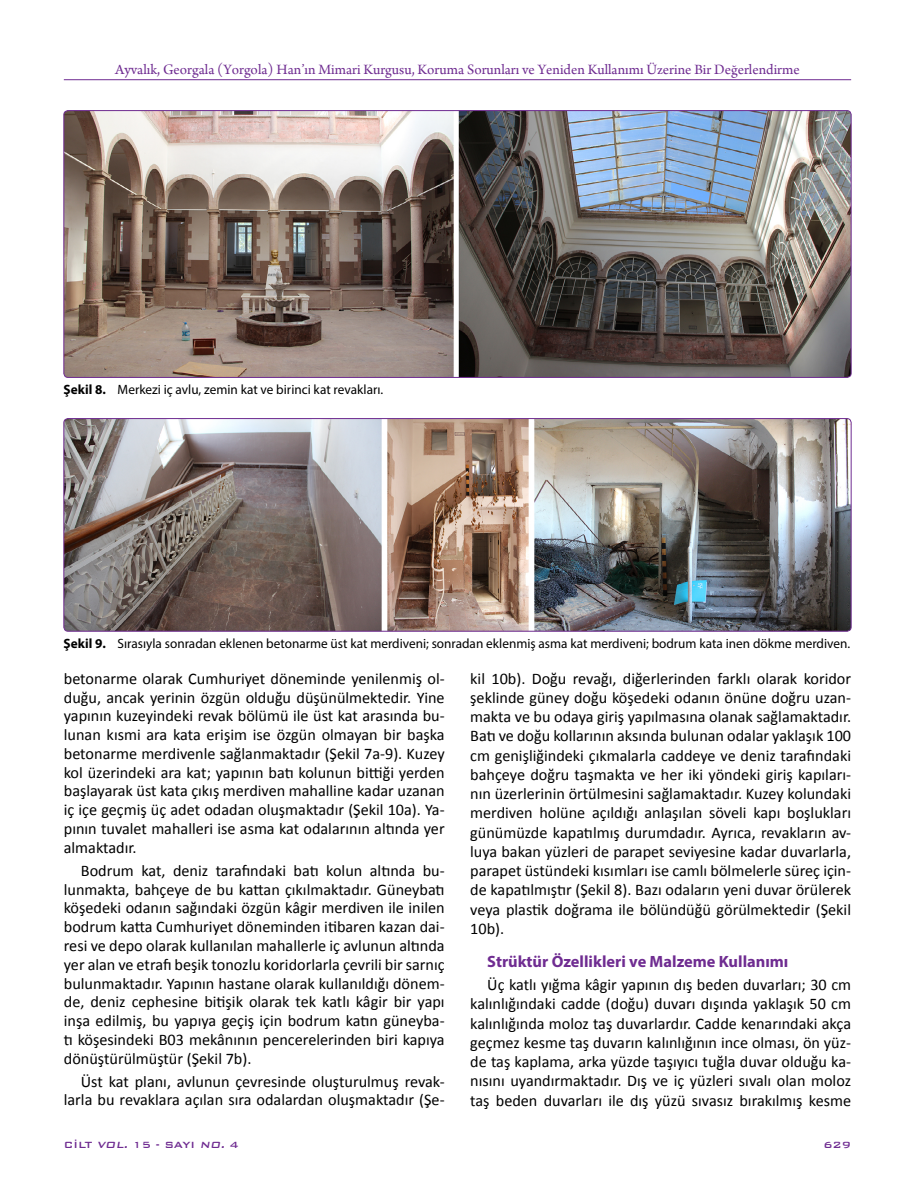
<style>
.page{position:relative;width:915px;height:1191px;background:#fff}
.page>*{position:absolute;margin:0;border:0;box-sizing:border-box;transform-origin:0 0}
.t1{font:700 16.35px "Myriad Pro";color:#6f2c91}
.t2{font:16.2px/18.8px "Calibri";color:#000;text-align:justify}
.t3{font:15px "Arno Pro";color:#6f2c91}
.t4{font:13.5px "Myriad Pro";color:#000}
.t5{font:500 12px "Bank Gothic BT";color:#6f2c91}
.s1{font-weight:700}
.s2{font-style:italic}
</style>
<div class="page">
<img style="left:64px;top:111px;width:785px;height:266px">
<img style="left:64px;top:418px;width:786px;height:213px">
<div style="left:64px;top:418px;width:787px;height:213px;border:1px solid #6f2c91;border-radius:4px"></div>
<hr style="left:64px;top:79px;width:786px;height:1px;background:#6f2c91">
<p class="t3" style="left:115px;top:61px;width:685px">Ayvalık, Georgala (Yorgola) Han’ın Mimari Kurgusu, Koruma Sorunları ve Yeniden Kullanımı Üzerine Bir Değerlendirme</p>
<p class="t4" style="left:64px;top:381px;width:321px"><span class="s1">Şekil 8.</span> Merkezi iç avlu, zemin kat ve birinci kat revakları.</p>
<p class="t4" style="left:64px;top:634px;width:787px"><span class="s1">Şekil 9.</span> Sırasıyla sonradan eklenen betonarme üst kat merdiveni; sonradan eklenmiş asma kat merdiveni; bodrum kata inen dökme merdiven.</p>
<p class="t2" style="left:64px;top:668px;width:382px">betonarme olarak Cumhuriyet döneminde yenilenmiş ol&shy;duğu, ancak yerinin özgün olduğu düşünülmektedir. Yine yapının kuzeyindeki revak bölümü ile üst kat arasında bu&shy;lunan kısmi ara kata erişim ise özgün olmayan bir başka betonarme merdivenle sağlanmaktadır (Şekil 7a-9). Kuzey kol üzerindeki ara kat; yapının batı kolunun bittiği yerden başlayarak üst kata çıkış merdiven mahalline kadar uzanan iç içe geçmiş üç adet odadan oluşmaktadır (Şekil 10a). Ya&shy;pının tuvalet mahalleri ise asma kat odalarının altında yer almaktadır.</p>
<p class="t2" style="left:64px;top:860px;width:382px;text-indent:17px">Bodrum kat, deniz tarafındaki batı kolun altında bu&shy;lunmakta, bahçeye de bu kattan çıkılmaktadır. Güneybatı köşedeki odanın sağındaki özgün kâgir merdiven ile inilen bodrum katta Cumhuriyet döneminden itibaren kazan dai&shy;resi ve depo olarak kullanılan mahallerle iç avlunun altında yer alan ve etrafı beşik tonozlu koridorlarla çevrili bir sarnıç bulunmaktadır. Yapının hastane olarak kullanıldığı dönem&shy;de, deniz cephesine bitişik olarak tek katlı kâgir bir yapı inşa edilmiş, bu yapıya geçiş için bodrum katın güneyba&shy;tı köşesindeki B03 mekânının pencerelerinden biri kapıya dönüştürülmüştür (Şekil 7b).</p>
<p class="t2" style="left:64px;top:1071px;width:382px;text-align:right">Üst kat planı, avlunun çevresinde oluşturulmuş revak&shy;larla bu revaklara açılan sıra odalardan oluşmaktadır (Şe-</p>
<p class="t2" style="left:470px;top:668px;width:382px;line-height:19.2px">kil 10b). Doğu revağı, diğerlerinden farklı olarak koridor şeklinde güney doğu köşedeki odanın önüne doğru uzan&shy;makta ve bu odaya giriş yapılmasına olanak sağlamaktadır.<br>Batı ve doğu kollarının aksında bulunan odalar yaklaşık 100 cm genişliğindeki çıkmalarla caddeye ve deniz tarafındaki bahçeye doğru taşmakta ve her iki yöndeki giriş kapıları&shy;nın üzerlerinin örtülmesini sağlamaktadır. Kuzey kolundaki merdiven holüne açıldığı anlaşılan söveli kapı boşlukları günümüzde kapatılmış durumdadır. Ayrıca, revakların av&shy;luya bakan yüzleri de parapet seviyesine kadar duvarlarla, parapet üstündeki kısımları ise camlı bölmelerle süreç için&shy;de kapatılmıştır (Şekil 8). Bazı odaların yeni duvar örülerek veya plastik doğrama ile bölündüğü görülmektedir (Şekil 10b).</p>
<p class="t1" style="left:487px;top:950px;width:302px">Strüktür Özellikleri ve Malzeme Kullanımı</p>
<p class="t2" style="left:470px;top:974px;width:382px;line-height:19.2px;text-indent:17px">Üç katlı yığma kâgir yapının dış beden duvarları; 30 cm kalınlığındaki cadde (doğu) duvarı dışında yaklaşık 50 cm kalınlığında moloz taş duvarlardır. Cadde kenarındaki akça geçmez kesme taş duvarın kalınlığının ince olması, ön yüz&shy;de taş kaplama, arka yüzde taşıyıcı tuğla duvar olduğu ka&shy;nısını uyandırmaktadır. Dış ve iç yüzleri sıvalı olan moloz taş beden duvarları ile dış yüzü sıvasız bırakılmış kesme</p>
<p class="t5" style="left:64px;top:1138px;width:176px">CİLT <span class="s2">VOL.</span> 15 - SAYI <span class="s2">NO.</span> 4</p>
<p class="t5" style="left:823px;top:1138px;width:29px">629</p>
</div>
